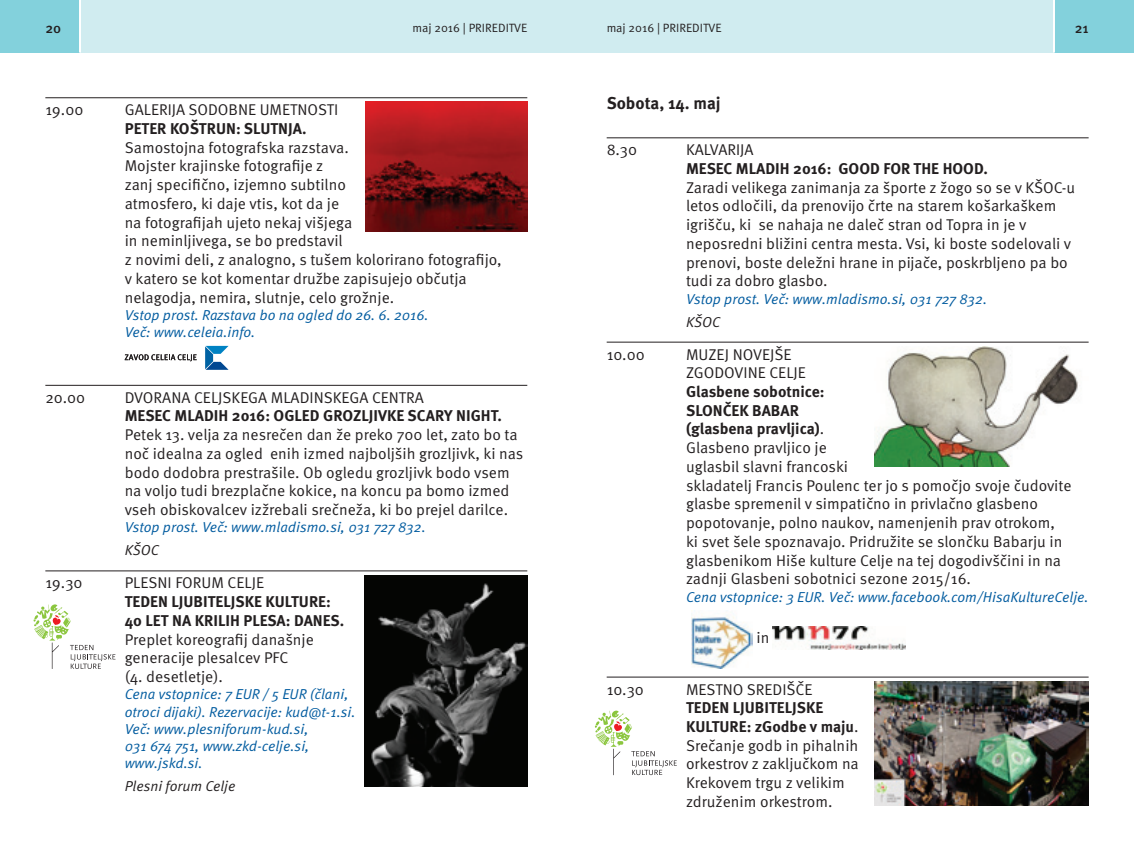
<style>
.page{position:relative;width:1134px;height:851px;background:#fff}
.page>*{position:absolute;margin:0;border:0;box-sizing:border-box;transform-origin:0 0}
.t1{font:700 17px "Meta Pro";color:#231f20}
.t2{font:15.6px/18.8px "Meta Pro";color:#231f20}
.t3{font:700 15.6px/18.8px "Meta Pro";color:#231f20}
.t4{font:italic 14.4px/17.2px "Meta Pro";color:#015b9f}
.t5{font:italic 14.4px "Meta Pro";color:#231f20}
.t6{font:500 14px "Meta Pro";color:#231f20}
.t7{font:12px "Meta Pro";color:#231f20}
.s1{font-weight:700}
</style>
<div class="page">
<div style="left:0;top:0;width:567px;height:53px;background:#d0ecf0"></div>
<div style="left:567px;top:0;width:567px;height:53px;background:#d0ecf0"></div>
<div style="left:0;top:0;width:79px;height:53px;background:#83d1dc"></div>
<div style="left:1054px;top:0;width:80px;height:53px;background:#83d1dc"></div>
<hr style="left:45px;top:97px;width:482px;height:1px;background:#231f20">
<hr style="left:45px;top:385px;width:482px;height:1px;background:#231f20">
<hr style="left:45px;top:570px;width:482px;height:1px;background:#231f20">
<img style="left:366px;top:102px;width:161px;height:130px">
<svg style="left:205px;top:346px;width:24px;height:24px"></svg>
<svg style="left:125px;top:354px;width:72px;height:7px"></svg>
<img style="left:365px;top:575px;width:162px;height:211px">
<svg style="left:33px;top:604px;width:82px;height:65px"></svg>
<hr style="left:607px;top:137px;width:482px;height:1px;background:#231f20">
<hr style="left:607px;top:341px;width:482px;height:1px;background:#231f20">
<hr style="left:607px;top:676px;width:482px;height:1px;background:#231f20">
<img style="left:874px;top:346px;width:204px;height:121px">
<img style="left:692px;top:610px;width:61px;height:58px">
<img style="left:773px;top:626px;width:133px;height:23px">
<img style="left:874px;top:681px;width:215px;height:124px">
<svg style="left:594px;top:710px;width:83px;height:65px"></svg>
<hr style="left:79px;top:0;width:2px;height:53px;background:#fff">
<hr style="left:1053px;top:0;width:2px;height:53px;background:#fff">
<p class="t6" style="left:45px;top:20px;width:17px">20</p>
<p class="t7" style="left:412px;top:20px;width:116px">maj 2016 | PRIREDITVE</p>
<p class="t7" style="left:607px;top:20px;width:116px">maj 2016 | PRIREDITVE</p>
<p class="t6" style="left:1075px;top:20px;width:15px">21</p>
<p class="t2" style="left:45px;top:101px;width:40px">19.00</p>
<p class="t2" style="left:125px;top:101px;width:215px">GALERIJA SODOBNE UMETNOSTI</p>
<p class="t3" style="left:125px;top:119px;width:183px">PETER KOŠTRUN: SLUTNJA.</p>
<p class="t2" style="left:125px;top:138px;width:379px">Samostojna fotografska razstava.<br>Mojster krajinske fotografije z<br>zanj specifično, izjemno subtilno<br>atmosfero, ki daje vtis, kot da je<br>na fotografijah ujeto nekaj višjega<br>in neminljivega, se bo predstavil<br>z novimi deli, z analogno, s tušem kolorirano fotografijo, v katero se kot komentar družbe zapisujejo občutja nelagodja, nemira, slutnje, celo grožnje.</p>
<p class="t4" style="left:125px;top:306px;width:305px">Vstop prost. Razstava bo na ogled do 26. 6. 2016.<br>Več: www.celeia.info.</p>
<p class="t2" style="left:45px;top:388px;width:41px">20.00</p>
<p class="t2" style="left:125px;top:388px;width:301px">DVORANA CELJSKEGA MLADINSKEGA CENTRA</p>
<p class="t3" style="left:125px;top:407px;width:379px">MESEC MLADIH 2016: OGLED GROZLJIVKE SCARY NIGHT.</p>
<p class="t2" style="left:125px;top:426px;width:400px">Petek 13. velja za nesrečen dan že preko 700 let, zato bo ta noč idealna za ogled enih izmed najboljših grozljivk, ki nas bodo dodobra prestrašile. Ob ogledu grozljivk bodo vsem na voljo tudi brezplačne kokice, na koncu pa bomo izmed vseh obiskovalcev izžrebali srečneža, ki bo prejel darilce.</p>
<p class="t4" style="left:125px;top:519px;width:303px">Vstop prost. Več: www.mladismo.si, 031 727 832.</p>
<p class="t5" style="left:125px;top:541px;width:36px">KŠOC</p>
<p class="t2" style="left:45px;top:574px;width:39px">19.30</p>
<p class="t2" style="left:125px;top:574px;width:141px">PLESNI FORUM CELJE</p>
<p class="t3" style="left:125px;top:592px;width:221px">TEDEN LJUBITELJSKE KULTURE:<br>40 LET NA KRILIH PLESA: DANES.</p>
<p class="t2" style="left:125px;top:630px;width:191px">Preplet koreografij današnje generacije plesalcev PFC<br>(4. desetletje).</p>
<p class="t4" style="left:125px;top:686px;width:232px">Cena vstopnice: 7 EUR / 5 EUR (člani, otroci dijaki). Rezervacije: kud@t-1.si.<br>Več: www.plesniforum-kud.si,<br>031 674 751, www.zkd-celje.si, www.jskd.si.</p>
<p class="t5" style="left:125px;top:777px;width:112px">Plesni forum Celje</p>
<p class="t1" style="left:607px;top:93px;width:116px">Sobota, 14. maj</p>
<p class="t2" style="left:607px;top:141px;width:32px">8.30</p>
<p class="t2" style="left:686px;top:141px;width:69px">KALVARIJA</p>
<p class="t3" style="left:686px;top:160px;width:303px">MESEC MLADIH 2016: GOOD FOR THE HOOD.</p>
<p class="t2" style="left:686px;top:178px;width:391px">Zaradi velikega zanimanja za športe z žogo so se v KŠOC-u letos odločili, da prenovijo črte na starem košarkaškem igrišču, ki se nahaja ne daleč stran od Topra in je v neposredni bližini centra mesta. Vsi, ki boste sodelovali v prenovi, boste deležni hrane in pijače, poskrbljeno pa bo tudi za dobro glasbo.</p>
<p class="t4" style="left:686px;top:290px;width:303px">Vstop prost. Več: www.mladismo.si, 031 727 832.</p>
<p class="t5" style="left:686px;top:312px;width:36px">KŠOC</p>
<p class="t2" style="left:607px;top:345px;width:40px">10.00</p>
<p class="t2" style="left:686px;top:345px;width:121px">MUZEJ NOVEJŠE<br>ZGODOVINE CELJE</p>
<p class="t2" style="left:686px;top:382px;width:387px"><span class="s1">Glasbene sobotnice:<br>SLONČEK BABAR<br>(glasbena pravljica)</span>.<br>Glasbeno pravljico je<br>uglasbil slavni francoski<br>skladatelj Francis Poulenc ter jo s pomočjo svoje čudovite glasbe spremenil v simpatično in privlačno glasbeno popotovanje, polno naukov, namenjenih prav otrokom,<br>ki svet šele spoznavajo. Pridružite se slončku Babarju in glasbenikom Hiše kulture Celje na tej dogodivščini in na zadnji Glasbeni sobotnici sezone 2015/16.</p>
<p class="t4" style="left:686px;top:588px;width:404px">Cena vstopnice: 3 EUR. Več: www.facebook.com/HisaKultureCelje.</p>
<p class="t2" style="left:756px;top:628px;width:14px">in</p>
<p class="t2" style="left:607px;top:680px;width:39px">10.30</p>
<p class="t2" style="left:686px;top:680px;width:128px">MESTNO SREDIŠČE</p>
<p class="t2" style="left:686px;top:698px;width:174px"><span class="s1">TEDEN LJUBITELJSKE<br>KULTURE: zGodbe v maju</span>.<br>Srečanje godb in pihalnih orkestrov z zaključkom na<br>Krekovem trgu z velikim združenim orkestrom.</p>
</div>
